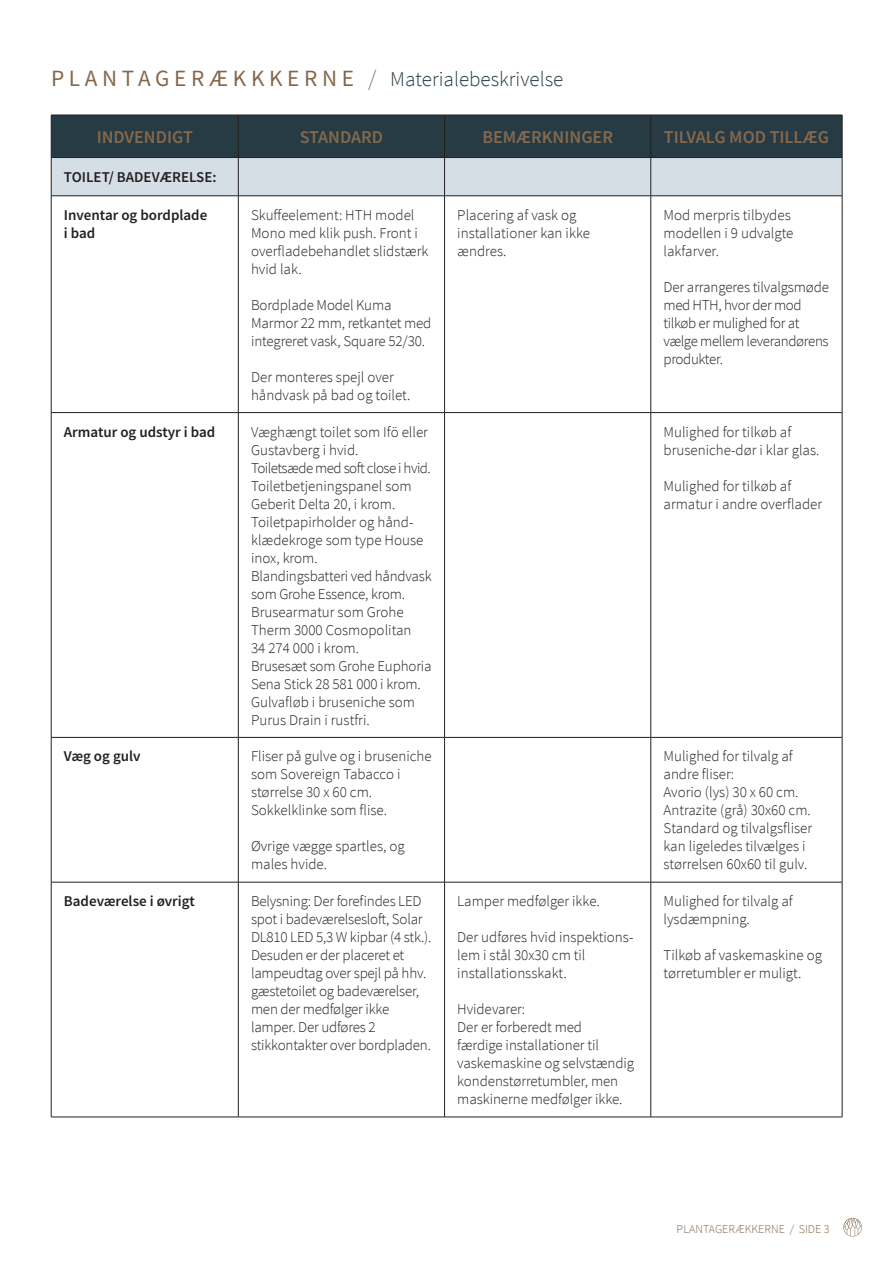
<style>
.page{position:relative;width:893px;height:1263px;background:#fff}
.page>*{position:absolute;margin:0;border:0;box-sizing:border-box;transform-origin:0 0}
.t1{font:300 21px "Source Sans Pro";color:#273b44}
.t2{font:600 18px "Source Sans Pro";color:#85694c}
.t3{font:300 15px/18px "Source Sans Pro";color:#231f20}
.t4{font:300 15px/18px "Source Sans Pro";letter-spacing:-.025em;color:#231f20}
.t5{font:600 15px/18px "Source Sans Pro";color:#231f20}
.t6{font:300 12px "Source Sans Pro";color:#84674b}
.s1{font-weight:400;font-size:23.25px;color:#84674b}
.s2{font-size:23.25px;color:#747a83}
</style>
<div class="page">
<svg style="left:52px;top:116px;width:790px;height:80px;background:#78878f"></svg>
<hr style="left:51px;top:115px;width:187px;height:1px;background:#231f20">
<hr style="left:51px;top:115px;width:1px;height:42px;background:#231f20">
<hr style="left:238px;top:115px;width:207px;height:1px;background:#231f20">
<hr style="left:238px;top:115px;width:1px;height:42px;background:#231f20">
<hr style="left:445px;top:115px;width:206px;height:1px;background:#231f20">
<hr style="left:444px;top:115px;width:1px;height:42px;background:#231f20">
<hr style="left:651px;top:115px;width:191px;height:1px;background:#231f20">
<hr style="left:650px;top:115px;width:1px;height:42px;background:#231f20">
<hr style="left:842px;top:115px;width:1px;height:42px;background:#231f20">
<hr style="left:51px;top:157px;width:187px;height:1px;background:#231f20">
<hr style="left:51px;top:158px;width:1px;height:38px;background:#231f20">
<hr style="left:238px;top:157px;width:207px;height:1px;background:#231f20">
<hr style="left:238px;top:158px;width:1px;height:38px;background:#231f20">
<hr style="left:445px;top:157px;width:206px;height:1px;background:#231f20">
<hr style="left:444px;top:158px;width:1px;height:38px;background:#231f20">
<hr style="left:651px;top:157px;width:191px;height:1px;background:#231f20">
<hr style="left:650px;top:158px;width:1px;height:38px;background:#231f20">
<hr style="left:842px;top:158px;width:1px;height:38px;background:#231f20">
<hr style="left:51px;top:196px;width:187px;height:1px;background:#231f20">
<hr style="left:51px;top:196px;width:1px;height:216px;background:#231f20">
<hr style="left:238px;top:196px;width:207px;height:1px;background:#231f20">
<hr style="left:238px;top:196px;width:1px;height:216px;background:#231f20">
<hr style="left:445px;top:196px;width:206px;height:1px;background:#231f20">
<hr style="left:444px;top:196px;width:1px;height:216px;background:#231f20">
<hr style="left:651px;top:196px;width:191px;height:1px;background:#231f20">
<hr style="left:650px;top:196px;width:1px;height:216px;background:#231f20">
<hr style="left:842px;top:196px;width:1px;height:216px;background:#231f20">
<hr style="left:51px;top:412px;width:187px;height:1px;background:#231f20">
<hr style="left:51px;top:413px;width:1px;height:324px;background:#231f20">
<hr style="left:238px;top:412px;width:207px;height:1px;background:#231f20">
<hr style="left:238px;top:413px;width:1px;height:324px;background:#231f20">
<hr style="left:445px;top:412px;width:206px;height:1px;background:#231f20">
<hr style="left:444px;top:413px;width:1px;height:324px;background:#231f20">
<hr style="left:651px;top:412px;width:191px;height:1px;background:#231f20">
<hr style="left:650px;top:413px;width:1px;height:324px;background:#231f20">
<hr style="left:842px;top:413px;width:1px;height:324px;background:#231f20">
<hr style="left:51px;top:737px;width:187px;height:1px;background:#231f20">
<hr style="left:51px;top:737px;width:1px;height:145px;background:#231f20">
<hr style="left:238px;top:737px;width:207px;height:1px;background:#231f20">
<hr style="left:238px;top:737px;width:1px;height:145px;background:#231f20">
<hr style="left:445px;top:737px;width:206px;height:1px;background:#231f20">
<hr style="left:444px;top:737px;width:1px;height:145px;background:#231f20">
<hr style="left:651px;top:737px;width:191px;height:1px;background:#231f20">
<hr style="left:650px;top:737px;width:1px;height:145px;background:#231f20">
<hr style="left:842px;top:737px;width:1px;height:145px;background:#231f20">
<hr style="left:51px;top:882px;width:187px;height:1px;background:#231f20">
<hr style="left:51px;top:882px;width:1px;height:235px;background:#231f20">
<hr style="left:238px;top:882px;width:207px;height:1px;background:#231f20">
<hr style="left:238px;top:882px;width:1px;height:235px;background:#231f20">
<hr style="left:445px;top:882px;width:206px;height:1px;background:#231f20">
<hr style="left:444px;top:882px;width:1px;height:235px;background:#231f20">
<hr style="left:651px;top:882px;width:191px;height:1px;background:#231f20">
<hr style="left:650px;top:882px;width:1px;height:235px;background:#231f20">
<hr style="left:842px;top:882px;width:1px;height:235px;background:#231f20">
<hr style="left:51px;top:1117px;width:187px;height:1px;background:#231f20">
<hr style="left:238px;top:1117px;width:207px;height:1px;background:#231f20">
<hr style="left:445px;top:1117px;width:206px;height:1px;background:#231f20">
<hr style="left:651px;top:1117px;width:191px;height:1px;background:#231f20">
<svg style="left:843px;top:1218px;width:19px;height:18px"></svg>
<h1 class="t1" style="left:51px;top:66px;width:514px"><span class="s1">P L A N TA G E R Æ K K K E R N E</span> <span class="s2">/</span> Materialebeskrivelse</h1>
<p class="t2" style="left:97px;top:125px;width:98px">INDVENDIGT</p>
<p class="t2" style="left:300px;top:125px;width:85px">STANDARD</p>
<p class="t2" style="left:482px;top:125px;width:132px">BEMÆRKNINGER</p>
<p class="t2" style="left:664px;top:125px;width:167px">TILVALG MOD TILLÆG</p>
<p class="t5" style="left:64px;top:167px;width:154px">TOILET/ BADEVÆRELSE:</p>
<p class="t5" style="left:64px;top:206px;width:145px">Inventar og bordplade i bad</p>
<p class="t3" style="left:251px;top:206px;width:179px">Skuffeelement: HTH model<br>Mono med klik push. Front i overfladebehandlet slidstærk hvid lak.</p>
<p class="t3" style="left:251px;top:296px;width:182px">Bordplade Model Kuma<br>Marmor 22 mm, retkantet med integreret vask, Square 52/30.</p>
<p class="t3" style="left:251px;top:368px;width:161px">Der monteres spejl over håndvask på bad og toilet.</p>
<p class="t3" style="left:457px;top:206px;width:134px">Placering af vask og installationer kan ikke ændres.</p>
<p class="t3" style="left:663px;top:206px;width:131px">Mod merpris tilbydes modellen i 9 udvalgte lakfarver.</p>
<p class="t4" style="left:663px;top:278px;width:167px">Der arrangeres tilvalgsmøde med HTH, hvor der mod tilkøb er mulighed for at vælge mellem leverandørens produkter.</p>
<p class="t5" style="left:64px;top:422px;width:153px">Armatur og udstyr i bad</p>
<p class="t3" style="left:251px;top:423px;width:182px">Væghængt toilet som Ifö eller<br>Gustavberg i hvid.<br>Toiletsæde med soft close i hvid.<br>Toiletbetjeningspanel som<br>Geberit Delta 20, i krom.<br>Toiletpapirholder og hånd&shy;klædekroge som type House inox, krom.<br>Blandingsbatteri ved håndvask som Grohe Essence, krom.<br>Brusearmatur som Grohe<br>Therm 3000 Cosmopolitan<br>34 274 000 i krom.<br>Brusesæt som Grohe Euphoria<br>Sena Stick 28 581 000 i krom.<br>Gulvafløb i bruseniche som<br>Purus Drain i rustfri.</p>
<p class="t3" style="left:663px;top:423px;width:157px">Mulighed for tilkøb af bruseniche-dør i klar glas.</p>
<p class="t3" style="left:663px;top:477px;width:160px">Mulighed for tilkøb af armatur i andre overflader</p>
<p class="t5" style="left:64px;top:747px;width:78px">Væg og gulv</p>
<p class="t3" style="left:251px;top:747px;width:182px">Fliser på gulve og i bruseniche som Sovereign Tabacco i størrelse 30 x 60 cm.<br>Sokkelklinke som flise.</p>
<p class="t3" style="left:251px;top:837px;width:155px">Øvrige vægge spartles, og males hvide.</p>
<p class="t5" style="left:64px;top:892px;width:133px">Badeværelse i øvrigt</p>
<p class="t3" style="left:251px;top:892px;width:182px">Belysning: Der forefindes LED spot i bade værelsesloft, Solar<br>DL810 LED 5,3 W kipbar (4 stk.).<br>Desuden er der placeret et lampeudtag over spejl på hhv. gæstetoilet og badeværelser, men der medfølger ikke lamper. Der udføres 2 stikkontakter over bordpladen.</p>
<p class="t3" style="left:457px;top:892px;width:144px">Lamper medfølger ikke.</p>
<p class="t3" style="left:457px;top:928px;width:178px">Der udføres hvid inspektions&shy;lem i stål 30x30 cm til installationsskakt.</p>
<p class="t3" style="left:457px;top:1000px;width:178px">Hvidevarer:<br>Der er forberedt med<br>færdige installationer til vaskemaskine og selvstændig kondenstørretumbler, men maskinerne medfølger ikke.</p>
<p class="t3" style="left:663px;top:747px;width:150px">Mulighed for tilvalg af andre fliser:<br>Avorio (lys) 30 x 60 cm.<br>Antrazite (grå) 30x60 cm.<br>Standard og tilvalgsfliser kan ligeledes tilvælges i størrelsen 60x60 til gulv.</p>
<p class="t3" style="left:663px;top:892px;width:131px">Mulighed for tilvalg af lysdæmpning.</p>
<p class="t3" style="left:663px;top:946px;width:160px">Tilkøb af vaskemaskine og tørretumbler er muligt.</p>
<p class="t6" style="left:677px;top:1222px;width:154px">PLANTAGERÆKKERNE / SIDE 3</p>
</div>
